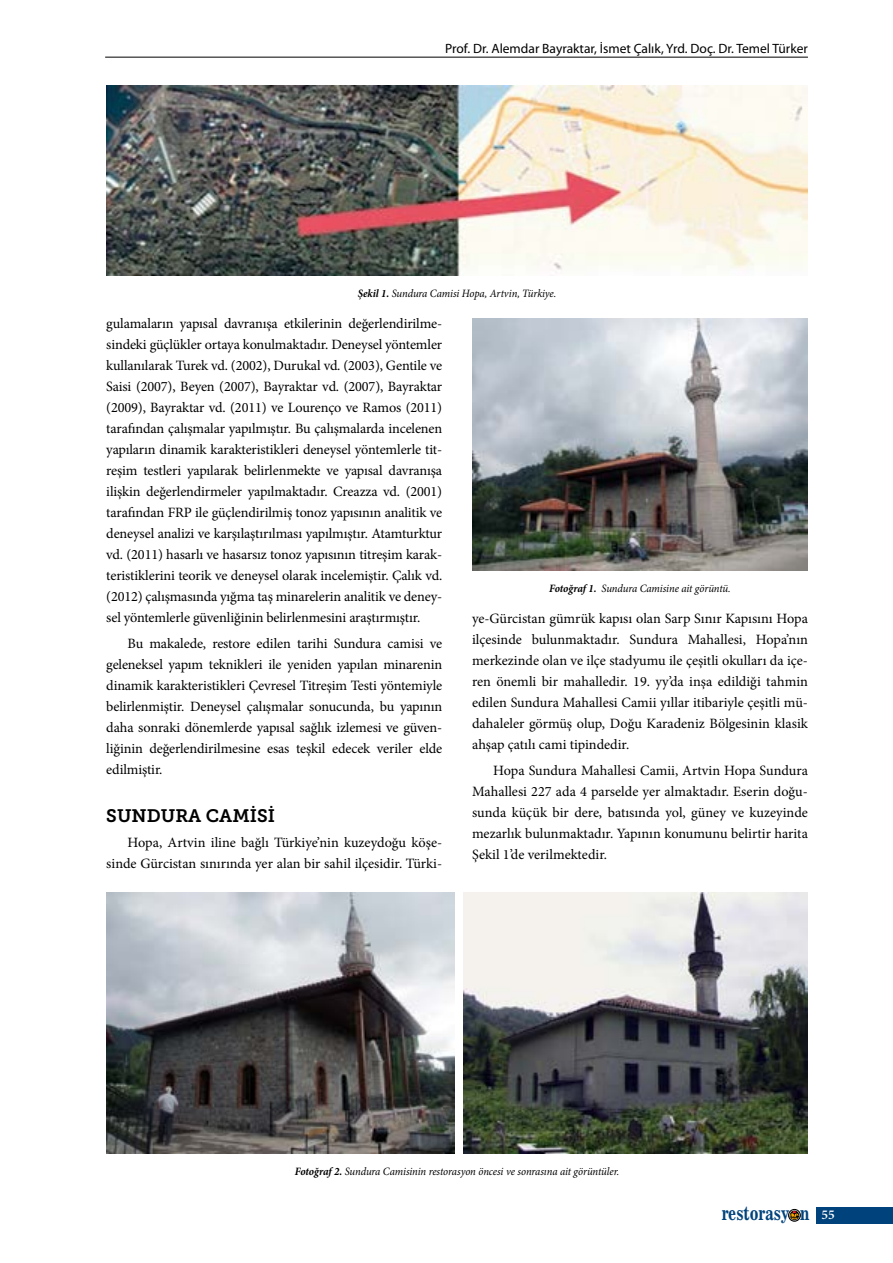
<style>
.page{position:relative;width:893px;height:1263px;background:#fff}
.page>*{position:absolute;margin:0;border:0;box-sizing:border-box;transform-origin:0 0}
.t1{font:18px "Museo Slab 700";color:#000}
.t2{font:17.7px "News 701 BT Bold A";color:#00437c;scale:.8 1}
.t3{font:14.25px/21px "Minion Pro";letter-spacing:-.005em;color:#000;text-align:justify}
.t4{font:13.5px "Myriad Pro";color:#000}
.t5{font:italic 11.25px "Minion Pro";letter-spacing:-.01em;color:#000;scale:.95 1}
.s1{font-weight:700}
.s2{font-family:"Minion Pro";font-weight:600;font-size:13.5px;color:#fff}
</style>
<div class="page">
<div style="left:788px;top:1209px;width:12px;height:12px;border:1px solid #000;border-radius:50%"></div>
<svg style="left:789px;top:1210px;width:11px;height:11px"></svg>
<div style="left:816px;top:1207px;width:77px;height:16px;background:#00437c"></div>
<hr style="left:105px;top:57px;width:703px;height:1px;background:#000">
<img style="left:106px;top:85px;width:702px;height:190px">
<img style="left:472px;top:319px;width:336px;height:252px">
<img style="left:106px;top:892px;width:348px;height:261px">
<img style="left:464px;top:892px;width:344px;height:261px">
<p class="t4" style="left:445px;top:41px;width:364px">Prof. Dr. Alemdar Bayraktar, İsmet Çalık, Yrd. Doç. Dr. Temel Türker</p>
<p class="t5" style="left:358px;top:285px;width:211px"><span class="s1">Şekil 1.</span> Sundura Camisi Hopa, Artvin, Türkiye.</p>
<p class="t3" style="left:106px;top:313px;width:337px">gulamaların yapısal davranışa etkilerinin değerlendirilme&shy;sindeki güçlükler ortaya konulmaktadır. Deneysel yöntemler kullanılarak Turek vd. (2002), Durukal vd. (2003), Gentile ve Saisi (2007), Beyen (2007), Bayraktar vd. (2007), Bayraktar (2009), Bayraktar vd. (2011) ve Lourenço ve Ramos (2011) tarafından çalışmalar yapılmıştır. Bu çalışmalarda incelenen yapıların dinamik karakteristikleri deneysel yöntemlerle tit&shy;reşim testleri yapılarak belirlenmekte ve yapısal davranışa ilişkin değerlendirmeler yapılmaktadır. Creazza vd. (2001) tarafından FRP ile güçlendirilmiş tonoz yapısının analitik ve deneysel analizi ve karşılaştırılması yapılmıştır. Atamturktur vd. (2011) hasarlı ve hasarsız tonoz yapısının titreşim karak&shy;teristiklerini teorik ve deneysel olarak incelemiştir. Çalık vd. (2012) çalışmasında yığma taş minarelerin analitik ve deney&shy;sel yöntemlerle güvenliğinin belirlenmesini araştırmıştır.</p>
<p class="t3" style="left:106px;top:632px;width:337px;text-indent:21px">Bu makalede, restore edilen tarihi Sundura camisi ve geleneksel yapım teknikleri ile yeniden yapılan minarenin dinamik karakteristikleri Çevresel Titreşim Testi yöntemiyle belirlenmiştir. Deneysel çalışmalar sonucunda, bu yapının daha sonraki dönemlerde yapısal sağlık izlemesi ve güven&shy;liğinin değerlendirilmesine esas teşkil edecek veriler elde edilmiştir.</p>
<p class="t1" style="left:106px;top:805px;width:170px">SUNDURA CAMİSİ</p>
<p class="t3" style="left:106px;top:832px;width:337px;text-align:right">Hopa, Artvin iline bağlı Türkiye’nin kuzeydoğu köşe&shy;sinde Gürcistan sınırında yer alan bir sahil ilçesidir. Türki-</p>
<p class="t5" style="left:549px;top:580px;width:193px"><span class="s1">Fotoğraf 1.</span> Sundura Camisine ait görüntü.</p>
<p class="t3" style="left:472px;top:608px;width:337px">ye-Gürcistan gümrük kapısı olan Sarp Sınır Kapısını Hopa ilçesinde bulunmaktadır. Sundura Mahallesi, Hopa’nın merkezinde olan ve ilçe stadyumu ile çeşitli okulları da içe&shy;ren önemli bir mahalledir. 19. yy’da inşa edildiği tahmin edilen Sundura Mahallesi Camii yıllar itibariyle çeşitli mü&shy;dahaleler görmüş olup, Doğu Karadeniz Bölgesinin klasik ahşap çatılı cami tipindedir.</p>
<p class="t3" style="left:472px;top:760px;width:337px;text-indent:21px">Hopa Sundura Mahallesi Camii, Artvin Hopa Sundura Mahallesi 227 ada 4 parselde yer almaktadır. Eserin doğu&shy;sunda küçük bir dere, batısında yol, güney ve kuzeyinde mezarlık bulunmaktadır. Yapının konumunu belirtir harita Şekil 1’de verilmektedir.</p>
<p class="t5" style="left:295px;top:1163px;width:343px"><span class="s1">Fotoğraf 2.</span> Sundura Camisinin restorasyon öncesi ve sonrasına ait görüntüler.</p>
<p class="t2" style="left:722px;top:1203px;width:143px">restorasy n <span class="s2">55</span></p>
</div>
